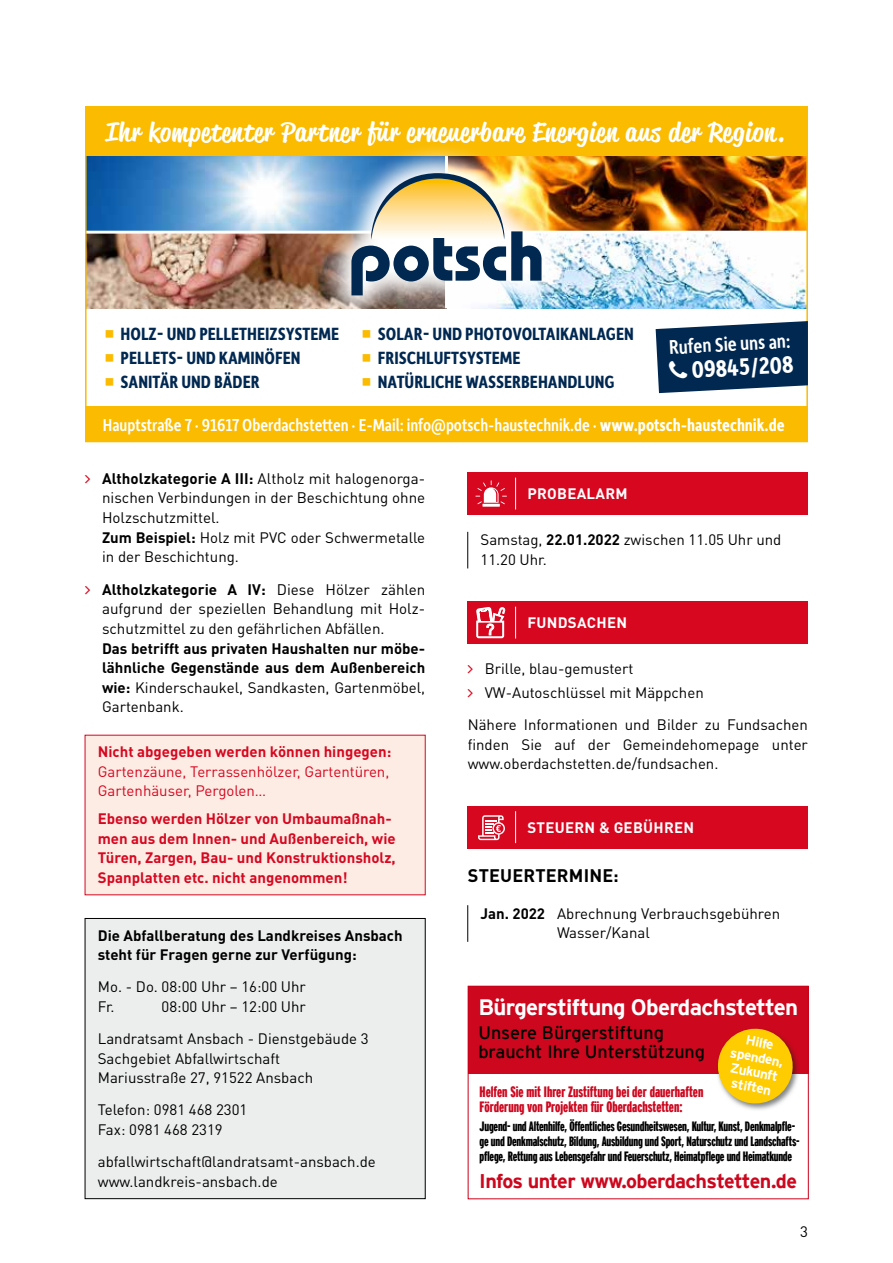
<style>
.page{position:relative;width:893px;height:1263px;background:#fff}
.page>*{position:absolute;margin:0;border:0;box-sizing:border-box;transform-origin:0 0}
.t1{font:500 26.1px "Reklame Script";letter-spacing:.04em;color:#fff}
.t2{font:700 25.2px "Depot New Condensed";color:#fff}
.t3{font:700 22.35px "Interstate Mono";letter-spacing:-.03em;color:#fff}
.t4{font:500 21.15px "Depot New Condensed";color:#fff}
.t5{font:700 19.8px "Interstate Mono";letter-spacing:-.03em;color:#cd071e}
.t6{font:700 18.75px/24px "Depot New Condensed";color:#002851}
.t7{font:500 18.45px "Depot New Condensed";color:#fff}
.t8{font:18px/19.5px "Interstate Mono";color:#000}
.t9{font:700 18px "DIN Pro";letter-spacing:.01em;color:#000}
.t10{font:15.15px/19.6px "DIN Pro";color:#000;text-align:justify}
.t11{font:15px/19.5px "DIN Pro";color:#000}
.t12{font:700 15px/19.5px "DIN Pro";color:#000;text-align:justify}
.t13{font:700 15px/19.5px "DIN Pro";color:#d70720}
.t14{font:900 extra-condensed 15px/14.9px "Interstate";color:#cd071e}
.t15{font:15px/19.5px "DIN Pro";color:#d70720}
.t16{font:700 15px "DIN Pro";letter-spacing:.02em;color:#fff}
.t17{font:900 extra-condensed 13.5px/14.9px "Interstate";letter-spacing:-.015em;color:#000}
.t18{font:700 13.5px/15px "Interstate Mono";color:#fff;text-align:center}
.s1{font-weight:700}
.s2{font-weight:400}
</style>
<div class="page">
<div style="left:85px;top:735px;width:340px;height:160px;background:#fcece4"></div>
<div style="left:85px;top:918px;width:340px;height:281px;background:#eceded"></div>
<div style="left:85px;top:918px;width:340px;height:281px;border:1px solid #000"></div>
<hr style="left:467px;top:532px;width:1px;height:36px;background:#000">
<hr style="left:467px;top:905px;width:1px;height:37px;background:#000">
<div style="left:468px;top:472px;width:340px;height:43px;background:#d70720"></div>
<hr style="left:515px;top:478px;width:1px;height:31px;background:#fff">
<svg style="left:475px;top:480px;width:32px;height:27px"></svg>
<div style="left:468px;top:601px;width:340px;height:43px;background:#d70720"></div>
<hr style="left:515px;top:607px;width:1px;height:31px;background:#fff">
<svg style="left:476px;top:607px;width:29px;height:31px"></svg>
<div style="left:468px;top:806px;width:340px;height:42px;background:#d70720"></div>
<hr style="left:515px;top:811px;width:1px;height:32px;background:#fff">
<svg style="left:478px;top:815px;width:27px;height:25px"></svg>
<img style="left:88px;top:156px;width:232px;height:75px">
<img style="left:573px;top:234px;width:232px;height:74px">
<img style="left:573px;top:156px;width:232px;height:75px">
<img style="left:88px;top:234px;width:232px;height:74px">
<div style="left:85px;top:106px;width:723px;height:50px;background:#fabb00"></div>
<img style="left:320px;top:147px;width:253px;height:162px">
<svg style="left:351px;top:173px;width:190px;height:122px"></svg>
<div style="left:85px;top:407px;width:723px;height:35px;background:#fabb00"></div>
<div style="left:85px;top:106px;width:723px;height:336px;border:2px solid #fabb00"></div>
<div style="left:468px;top:986px;width:340px;height:87px;background:#cd071e"></div>
<img style="left:743px;top:1057px;width:57px;height:53px">
<svg style="left:715px;top:1028px;width:81px;height:79px"></svg>
<div style="left:468px;top:986px;width:341px;height:213px;border:1px solid #c90019"></div>
<svg style="left:656px;top:321px;width:152px;height:72px;background:#1e4165"></svg>
<h1 class="t1" style="left:106px;top:114px;width:680px">Ihr kompetenter Partner für erneuerbare Energien aus der Region.</h1>
<p class="t6" style="left:121px;top:321px;width:220px">HOLZ- UND PELLETHEIZSYSTEME<br>PELLETS- UND KAMINÖFEN<br>SANITÄR UND BÄDER</p>
<p class="t6" style="left:378px;top:321px;width:257px">SOLAR- UND PHOTOVOLTAIKANLAGEN<br>FRISCHLUFTSYSTEME<br>NATÜRLICHE WASSERBEHANDLUNG</p>
<h3 class="t4" style="left:668px;top:333px;width:123px;rotate:-3deg">Rufen Sie uns an:</h3>
<h2 class="t2" style="left:691px;top:353px;width:103px;rotate:-3deg">09845/208</h2>
<p class="t7" style="left:103px;top:413px;width:683px">Hauptstraße 7 · 91617 Oberdachstetten · E-Mail: info@potsch-haustechnik.de · <span class="s1">www.potsch-haustechnik.de</span></p>
<p class="t10" style="left:102px;top:468px;width:325px"><span class="s1">Altholzkategorie A III:</span> Altholz mit halogenorga&shy;nischen Verbindungen in der Beschichtung ohne Holzschutzmittel.</p>
<p class="t11" style="left:102px;top:527px;width:325px"><span class="s1">Zum Beispiel:</span> Holz mit PVC oder Schwermetalle in der Beschichtung.</p>
<p class="t10" style="left:102px;top:579px;width:325px"><span class="s1">Altholzkategorie A IV:</span> Diese Hölzer zählen aufgrund der speziellen Behandlung mit Holz&shy;schutzmittel zu den gefährlichen Abfällen.</p>
<p class="t12" style="left:102px;top:638px;width:325px">Das betrifft aus privaten Haushalten nur möbe&shy;lähnliche Gegenstände aus dem Außenbereich wie: <span class="s2">Kinderschaukel, Sandkasten, Gartenmöbel, Gartenbank.</span></p>
<p class="t13" style="left:98px;top:741px;width:295px">Nicht abgegeben werden können hingegen:</p>
<p class="t15" style="left:98px;top:761px;width:293px">Gartenzäune, Terrassenhölzer, Gartentüren,<br>Gartenhäuser, Pergolen…</p>
<p class="t13" style="left:98px;top:808px;width:299px">Ebenso werden Hölzer von Umbaumaßnah&shy;men aus dem Innen- und Außenbereich, wie Türen, Zargen, Bau- und Konstruktionsholz, Spanplatten etc. nicht angenommen!</p>
<p class="t12" style="left:98px;top:925px;width:306px">Die Abfallberatung des Landkreises Ansbach steht für Fragen gerne zur Verfügung:</p>
<p class="t11" style="left:98px;top:976px;width:210px">Mo. - Do. 08:00 Uhr – 16:00 Uhr<br>Fr.</p>
<p class="t11" style="left:98px;top:990px;width:272px;line-height:32.2px;text-align:center">08:00 Uhr – 12:00 Uhr<br>Landratsamt Ansbach - Dienstgebäude 3</p>
<p class="t11" style="left:98px;top:1048px;width:217px">Sachgebiet Abfallwirtschaft<br>Mariusstraße 27, 91522 Ansbach</p>
<p class="t11" style="left:98px;top:1099px;width:151px">Telefon: 0981 468 2301<br>Fax: 0981 468 2319</p>
<p class="t11" style="left:98px;top:1151px;width:280px">abfallwirtschaft@landratsamt-ansbach.de www.landkreis-ansbach.de</p>
<p class="t16" style="left:527px;top:484px;width:102px">PROBEALARM</p>
<p class="t11" style="left:480px;top:530px;width:302px">Samstag, <span class="s1">22.01.2022</span> zwischen 11.05 Uhr und<br>11.20 Uhr.</p>
<p class="t16" style="left:527px;top:613px;width:101px">FUNDSACHEN</p>
<p class="t11" style="left:485px;top:656px;width:221px;line-height:23.7px">Brille, blau-gemustert<br>VW-Autoschlüssel mit Mäppchen</p>
<p class="t11" style="left:468px;top:715px;width:342px;text-align:justify">Nähere Informationen und Bilder zu Fundsachen finden Sie auf der Gemeindehomepage unter www.oberdachstetten.de/fundsachen.</p>
<p class="t16" style="left:527px;top:817px;width:168px">STEUERN &amp; GEBÜHREN</p>
<p class="t9" style="left:468px;top:863px;width:153px">STEUERTERMINE:</p>
<p class="t11" style="left:557px;top:903px;width:225px;text-indent:-77px"><span class="s1">Jan. 2022</span> Abrechnung Verbrauchsgebühren<br>Wasser/Kanal</p>
<h3 class="t3" style="left:478px;top:994px;width:321px">Bürgerstiftung Oberdachstetten</h3>
<p class="t8" style="left:478px;top:1022px;width:228px">Unsere Bürgerstiftung braucht Ihre Unterstützung</p>
<p class="t14" style="left:480px;top:1084px;width:225px">Helfen Sie mit Ihrer Zustiftung bei der dauerhaften<br>Förderung von Projekten für Oberdachstetten:</p>
<p class="t17" style="left:480px;top:1119px;width:321px">Jugend- und Altenhilfe, Öffentliches Gesundheitswesen, Kultur, Kunst, Denkmalpfle&shy;ge und Denkmalschutz, Bildung, Ausbildung und Sport, Naturschutz und Landschafts&shy;pflege, Rettung aus Lebensgefahr und Feuerschutz, Heimatpflege und Heimatkunde</p>
<p class="t18" style="left:735px;top:1030px;width:56px;rotate:11deg">Hilfe spenden,<br>Zukunft stiften</p>
<h3 class="t5" style="left:479px;top:1170px;width:319px">Infos unter www.oberdachstetten.de</h3>
<p class="t11" style="left:800px;top:1221px;width:9px">3</p>
</div>
